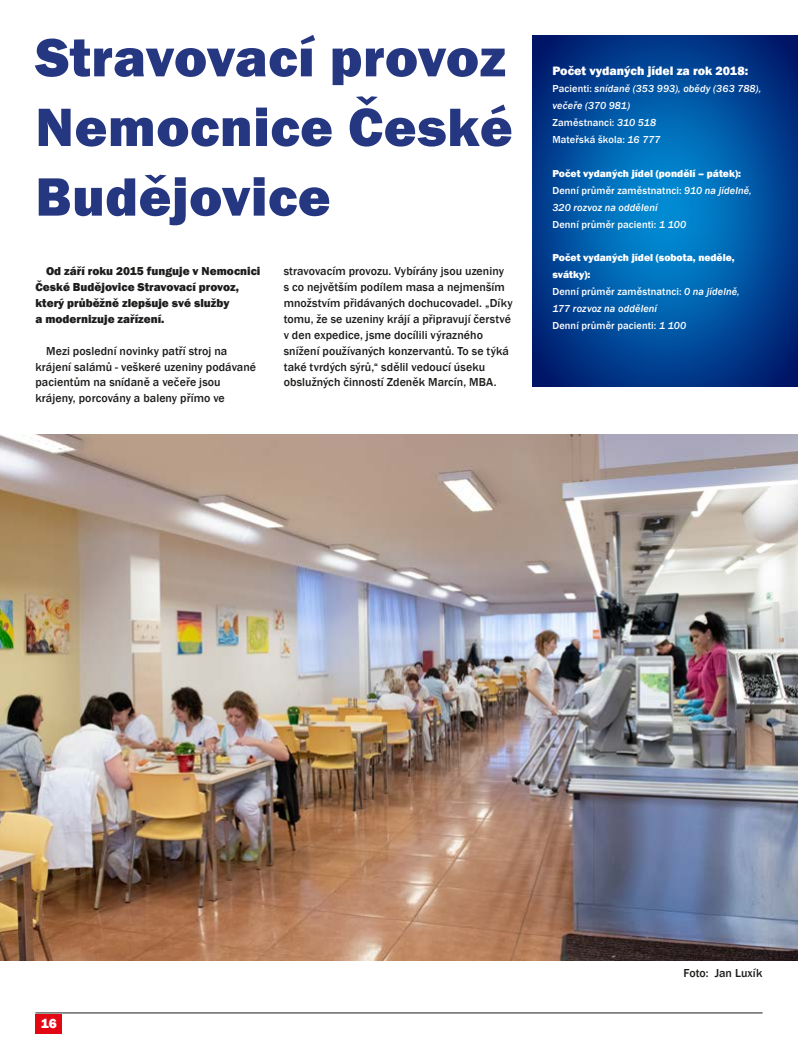
<style>
.page{position:relative;width:798px;height:1053px;background:#fff}
.page>*{position:absolute;margin:0;border:0;box-sizing:border-box;transform-origin:0 0}
.t1{font:800 55.88px/69.6px "Franklin Gothic";letter-spacing:.01em;color:#263781;text-align:justify}
.t2{font:800 13.75px "Franklin Gothic";color:#fff}
.t3{font:800 12.5px "Franklin Gothic";color:#fff}
.t4{font:500 11.88px/16px "Franklin Gothic";letter-spacing:.005em;color:#1d1d1b}
.t5{font:800 11.88px/16px "Franklin Gothic";color:#1d1d1b}
.t6{font:500 10.38px/16.9px "Franklin Gothic";letter-spacing:.01em;color:#fff}
.t7{font:italic 500 10.38px/16.9px "Franklin Gothic";letter-spacing:.01em;color:#fff}
.s1{font-style:normal}
.s2{font-weight:800}
.s3{font-style:italic}
</style>
<div class="page">
<div style="left:35px;top:1013px;width:27px;height:20px;background:#e30613"></div>
<hr style="left:35px;top:1012px;width:727px;height:1px;background:#1d1d1b">
<img style="left:0;top:434px;width:797px;height:526px">
<svg style="left:532px;top:35px;width:265px;height:351px;background:#004e9c"></svg>
<h1 class="t1" style="left:35px;top:23px;width:478px">Stravovací provoz Nemocnice České Budějovice</h1>
<p class="t5" style="left:35px;top:263px;width:226px;text-indent:11px">Od září roku 2015 funguje v Nemocnici České Budějovice Stravovací provoz, který průběžně zlepšuje své služby<br>a modernizuje zařízení.</p>
<p class="t4" style="left:35px;top:343px;width:222px;text-indent:11px">Mezi poslední novinky patří stroj na krájení salámů - veškeré uzeniny podávané pacientům na snídaně a večeře jsou krájeny, porcovány a baleny přímo ve</p>
<p class="t4" style="left:283px;top:263px;width:230px">stravovacím provozu. Vybírány jsou uzeniny<br>s co největším podílem masa a nejmenším množstvím přidávaných dochucovadel. „Díky tomu, že se uzeniny krájí a připravují čerstvé v den expedice, jsme docílili výrazného snížení používaných konzervantů. To se týká také tvrdých sýrů,“ sdělil vedoucí úseku obslužných činností Zdeněk Marcín, MBA.</p>
<p class="t3" style="left:552px;top:63px;width:197px">Počet vydaných jídel za rok 2018:</p>
<p class="t7" style="left:552px;top:80px;width:210px"><span class="s1">Pacienti:</span> snídaně (353 993), obědy (363 788), večeře (370 981)<br><span class="s1">Zaměstnanci:</span> 310 518<br><span class="s1">Mateřská škola:</span> 16 777</p>
<p class="t6" style="left:552px;top:165px;width:201px"><span class="s2">Počet vydaných jídel (pondělí – pátek):<br></span>Denní průměr zaměstnatnci: <span class="s3">910 na jídelně, 320 rozvoz na oddělení<br></span>Denní průměr pacienti: <span class="s3">1 100</span></p>
<p class="t6" style="left:552px;top:249px;width:189px"><span class="s2">Počet vydaných jídel (sobota, neděle, svátky):<br></span>Denní průměr zaměstnatnci: <span class="s3">0 na jídelně,<br>177 rozvoz na oddělení<br></span>Denní průměr pacienti: <span class="s3">1 100</span></p>
<p class="t2" style="left:41px;top:1014px;width:18px">16</p>
<p class="t4" style="left:683px;top:964px;width:80px">Foto: Jan Luxík</p>
</div>
